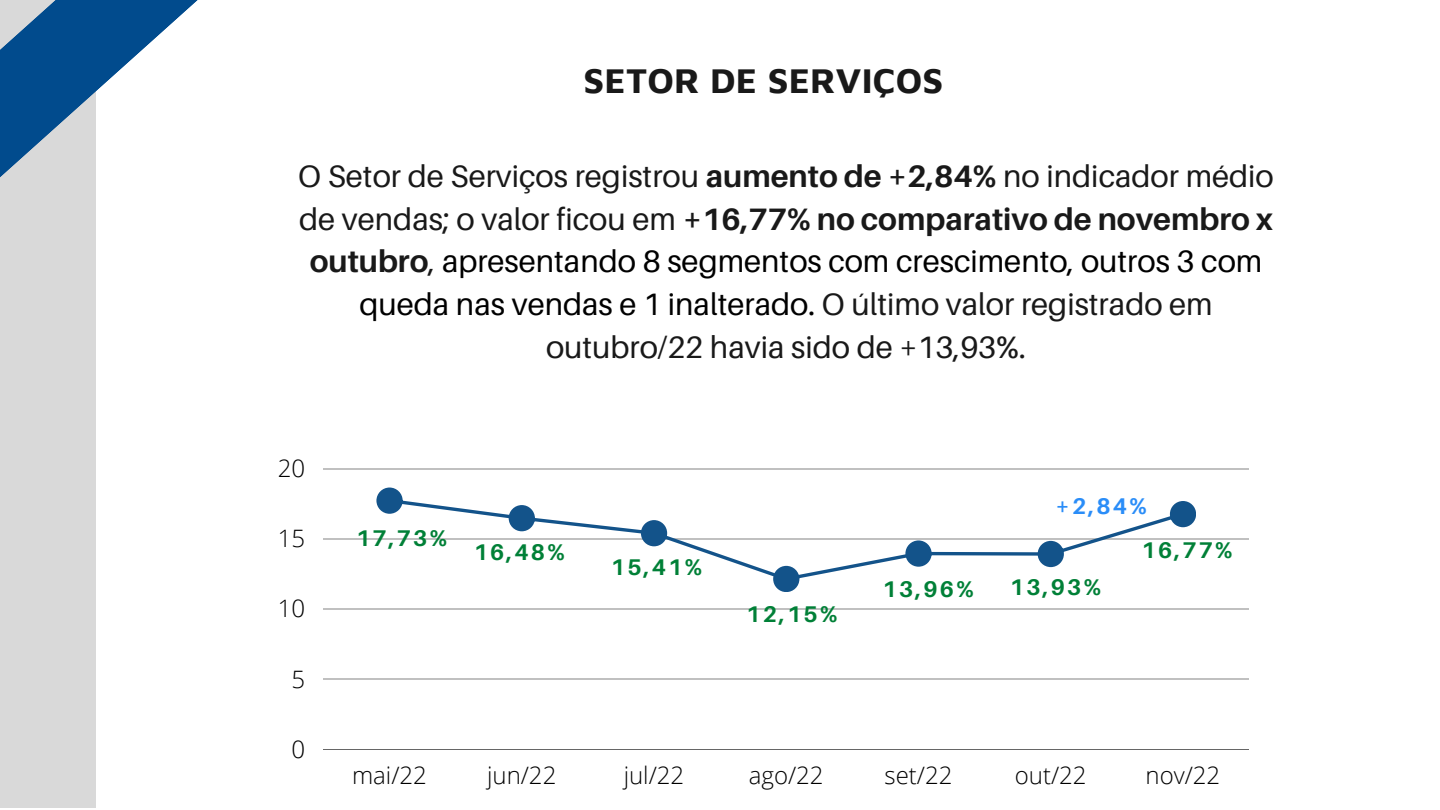
<style>
.page{position:relative;width:1440px;height:810px;background:#fff}
.page>*{position:absolute;margin:0;border:0;box-sizing:border-box;transform-origin:0 0}
.t1{font:700 36px "Maven Pro";letter-spacing:.005em;color:#191919}
.t2{font:31px/42.8px "Aileron";color:#191919;text-align:center}
.t3{font:300 24px "Open Sans";color:#000}
.t4{font:700 22.7px "Aileron";letter-spacing:.1em;color:#008037}
.t5{font:700 22.7px "Aileron";color:#2a8df8}
.s1{font-weight:700}
.s2{color:#000}
</style>
<div class="page">
<div style="left:0;top:0;width:96px;height:808px;background:#d9d9d9"></div>
<svg style="left:0;top:0;width:198px;height:177px"></svg>
<hr style="left:323px;top:468px;width:926px;height:1px;background:#000">
<hr style="left:323px;top:539px;width:926px;height:1px;background:#000">
<hr style="left:323px;top:609px;width:926px;height:1px;background:#000">
<hr style="left:323px;top:679px;width:926px;height:1px;background:#000">
<hr style="left:323px;top:749px;width:926px;height:1px;background:#000">
<svg style="left:376px;top:488px;width:820px;height:104px"></svg>
<p class="t1" style="left:584px;top:59px;width:361px">SETOR DE SERVIÇOS</p>
<p class="t2" style="left:298px;top:154px;width:977px">O Setor de Serviços registrou <span class="s1">aumento de +2,84%</span> no indicador médio de vendas; o valor ficou em <span class="s1">+16,77% no comparativo de novembro x outubro</span>, <span class="s2">apresentando 8 segmentos com crescimento, outros 3 com queda nas vendas e 1 inalterado.</span> O último valor registrado em outubro/22 havia sido de +13,93%.</p>
<p class="t3" style="left:278px;top:451px;width:29px">20</p>
<p class="t3" style="left:278px;top:522px;width:29px">15</p>
<p class="t3" style="left:278px;top:592px;width:29px">10</p>
<p class="t3" style="left:291px;top:662px;width:15px">5</p>
<p class="t3" style="left:291px;top:732px;width:15px">0</p>
<p class="t4" style="left:356px;top:524px;width:93px">17,73%</p>
<p class="t4" style="left:474px;top:538px;width:93px">16,48%</p>
<p class="t4" style="left:611px;top:553px;width:93px">15,41%</p>
<p class="t4" style="left:746px;top:600px;width:93px">12,15%</p>
<p class="t5" style="left:1056px;top:492px;width:93px">+2,84%</p>
<p class="t4" style="left:883px;top:575px;width:93px">13,96%</p>
<p class="t4" style="left:1010px;top:573px;width:93px">13,93%</p>
<p class="t4" style="left:1142px;top:536px;width:93px">16,77%</p>
<p class="t3" style="left:352px;top:758px;width:76px">mai/22</p>
<p class="t3" style="left:487px;top:758px;width:71px">jun/22</p>
<p class="t3" style="left:624px;top:758px;width:62px">jul/22</p>
<p class="t3" style="left:749px;top:758px;width:76px">ago/22</p>
<p class="t3" style="left:885px;top:758px;width:69px">set/22</p>
<p class="t3" style="left:1015px;top:758px;width:73px">out/22</p>
<p class="t3" style="left:1146px;top:758px;width:76px">nov/22</p>
</div>
